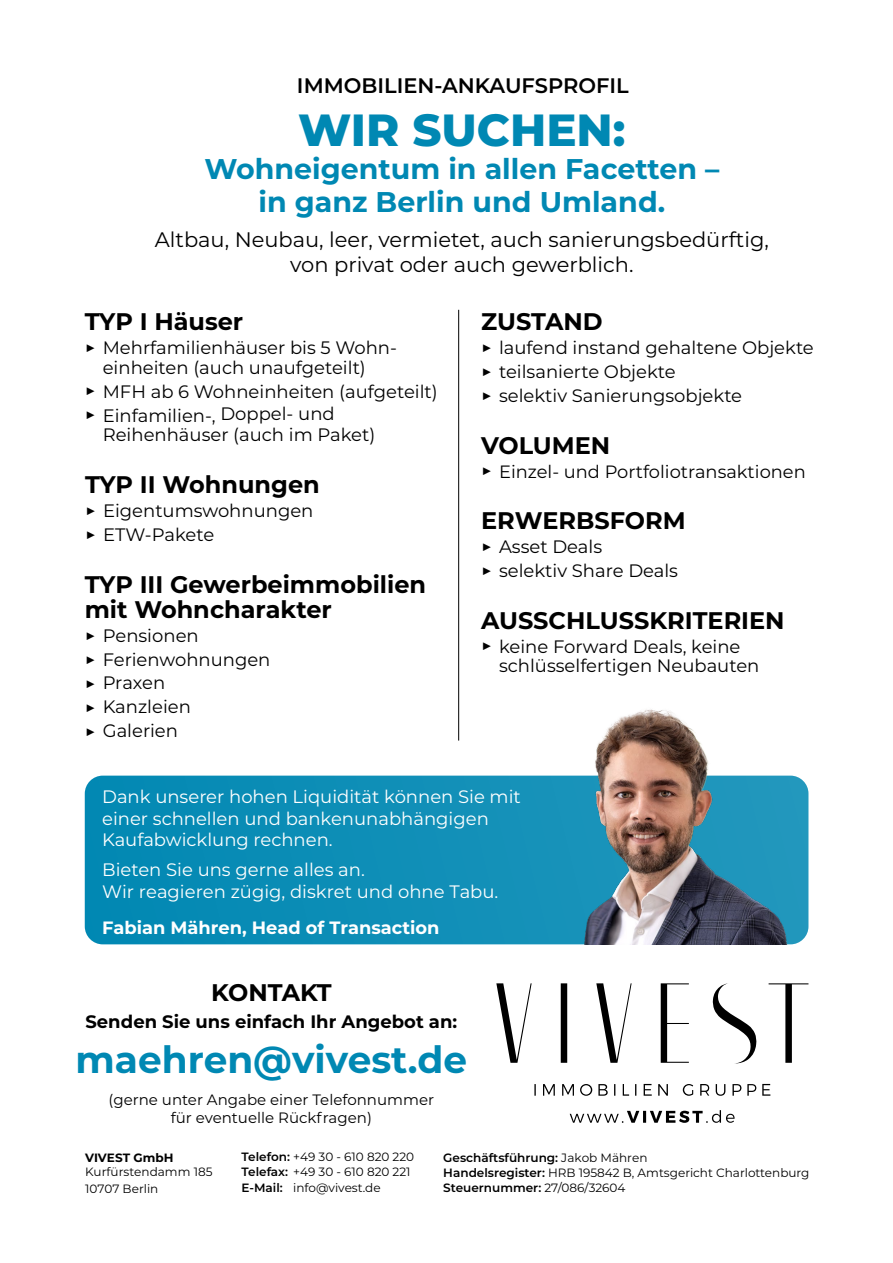
<style>
.page{position:relative;width:893px;height:1263px;background:#fff}
.page>*{position:absolute;margin:0;border:0;box-sizing:border-box;transform-origin:0 0}
.t1{font:800 45px "Montserrat";color:#0088b3}
.t2{font:700 37.5px "Montserrat";color:#0088b3}
.t3{font:700 28.5px/33px "Montserrat";color:#0088b3;text-align:center}
.t4{font:700 24px/25.5px "Montserrat";color:#000}
.t5{font:21px/25.2px "Montserrat";color:#000;text-align:center}
.t6{font:600 21px "Montserrat";color:#000}
.t7{font:18px/19.5px "Montserrat";color:#000}
.t8{font:18px/21.6px "Montserrat";color:#fff}
.t9{font:700 18px "Montserrat";color:#000}
.t10{font:17.85px "Montserrat";color:#000}
.t11{font:700 17.85px "Montserrat";color:#fff}
.t12{font:15px/18px "Montserrat";color:#000;text-align:center}
.t13{font:12px/15px "Montserrat";color:#000}
.s1{font-size:18px}
.s2{font-weight:700}
.s3{font-weight:600}
</style>
<div class="page">
<svg style="left:534px;top:1084px;width:236px;height:12px"></svg>
<svg style="left:496px;top:983px;width:312px;height:80px"></svg>
<svg style="left:570px;top:1110px;width:165px;height:13px"></svg>
<hr style="left:458px;top:310px;width:1px;height:430px;background:#000">
<div style="left:85px;top:776px;width:723px;height:168px;background:#098cb5;border-radius:18px"></div>
<img style="left:450px;top:698px;width:359px;height:246px">
<p class="t6" style="left:297px;top:70px;width:333px">IMMOBILIEN-ANKAUFSPROFIL</p>
<p class="t1" style="left:298px;top:97px;width:329px">WIR SUCHEN:</p>
<p class="t3" style="left:204px;top:151px;width:516px">Wohneigentum in allen Facetten – in ganz Berlin und Umland.</p>
<p class="t5" style="left:155px;top:226px;width:616px">Altbau, Neubau, leer, vermietet, auch sanierungsbedürftig, von privat oder auch gewerblich.</p>
<p class="t4" style="left:85px;top:308px;width:160px">TYP I Häuser</p>
<p class="t7" style="left:103px;top:337px;width:296px;text-indent:-18px">▶ Mehrfamilienhäuser bis 5 Wohn&shy;einheiten (auch unaufgeteilt)</p>
<p class="t7" style="left:85px;top:381px;width:355px">▶ MFH ab 6 Wohneinheiten (aufgeteilt)</p>
<p class="t7" style="left:103px;top:405px;width:274px;text-indent:-18px">▶ Einfamilien-, Doppel- und<br>Reihenhäuser (auch im Paket)</p>
<p class="t4" style="left:85px;top:470px;width:236px">TYP II Wohnungen</p>
<p class="t7" style="left:85px;top:500px;width:230px">▶ Eigentumswohnungen</p>
<p class="t7" style="left:85px;top:524px;width:131px">▶ ETW-Pakete</p>
<p class="t4" style="left:85px;top:570px;width:343px">TYP III Gewerbeimmobilien mit Wohncharakter</p>
<p class="t7" style="left:85px;top:623px;width:187px;line-height:24px">▶ Pensionen<br>▶ Ferienwohnungen</p>
<p class="t7" style="left:85px;top:672px;width:82px">▶ Praxen</p>
<p class="t7" style="left:85px;top:696px;width:108px">▶ Kanzleien</p>
<p class="t7" style="left:85px;top:720px;width:95px">▶ Galerien</p>
<p class="t4" style="left:481px;top:308px;width:123px">ZUSTAND</p>
<p class="t7" style="left:481px;top:337px;width:334px">▶ laufend instand gehaltene Objekte</p>
<p class="t7" style="left:481px;top:361px;width:196px">▶ teilsanierte Objekte</p>
<p class="t7" style="left:481px;top:385px;width:263px">▶ selektiv Sanierungsobjekte</p>
<p class="t4" style="left:481px;top:431px;width:131px">VOLUMEN</p>
<p class="t10" style="left:481px;top:459px;width:326px"><span class="s1">▶</span> Einzel- und Portfoliotransaktionen</p>
<p class="t4" style="left:481px;top:507px;width:206px">ERWERBSFORM</p>
<p class="t7" style="left:481px;top:536px;width:123px">▶ Asset Deals</p>
<p class="t7" style="left:481px;top:560px;width:199px">▶ selektiv Share Deals</p>
<p class="t4" style="left:481px;top:606px;width:305px">AUSSCHLUSSKRITERIEN</p>
<p class="t7" style="left:499px;top:636px;width:262px;text-indent:-18px">▶ keine Forward Deals, keine schlüsselfertigen Neubauten</p>
<p class="t8" style="left:102px;top:785px;width:420px">Dank unserer hohen Liquidität können Sie mit einer schnellen und bankenunabhängigen<br>Kaufabwicklung rechnen.</p>
<p class="t8" style="left:102px;top:858px;width:398px">Bieten Sie uns gerne alles an.<br>Wir reagieren zügig, diskret und ohne Tabu.</p>
<p class="t11" style="left:102px;top:914px;width:339px">Fabian Mähren, Head of Transaction</p>
<p class="t4" style="left:211px;top:979px;width:122px">KONTAKT</p>
<p class="t9" style="left:85px;top:1009px;width:373px">Senden Sie uns einfach Ihr Angebot an:</p>
<p class="t2" style="left:76px;top:1033px;width:393px">maehren@vivest.de</p>
<p class="t12" style="left:109px;top:1090px;width:327px">(gerne unter Angabe einer Telefonnummer für eventuelle Rückfragen)</p>
<p class="t13" style="left:85px;top:1150px;width:129px;line-height:14.5px"><span class="s2">VIVEST GmbH<br></span>Kurfürstendamm 185</p>
<p class="t13" style="left:85px;top:1181px;width:75px">10707 Berlin</p>
<p class="t13" style="left:242px;top:1148px;width:174px"><span class="s3">Telefon:</span> +49 30 - 610 820 220</p>
<p class="t13" style="left:242px;top:1164px;width:170px"><span class="s3">Telefax:</span> +49 30 - 610 820 221</p>
<p class="t13" style="left:242px;top:1179px;width:140px"><span class="s3">E-Mail:</span> info@vivest.de</p>
<p class="t13" style="left:443px;top:1149px;width:368px"><span class="s3">Geschäftsführung:</span> Jakob Mähren<br><span class="s3">Handelsregister:</span> HRB 195842 B, Amtsgericht Charlottenburg<br><span class="s3">Steuernummer:</span> 27/086/32604</p>
</div>
